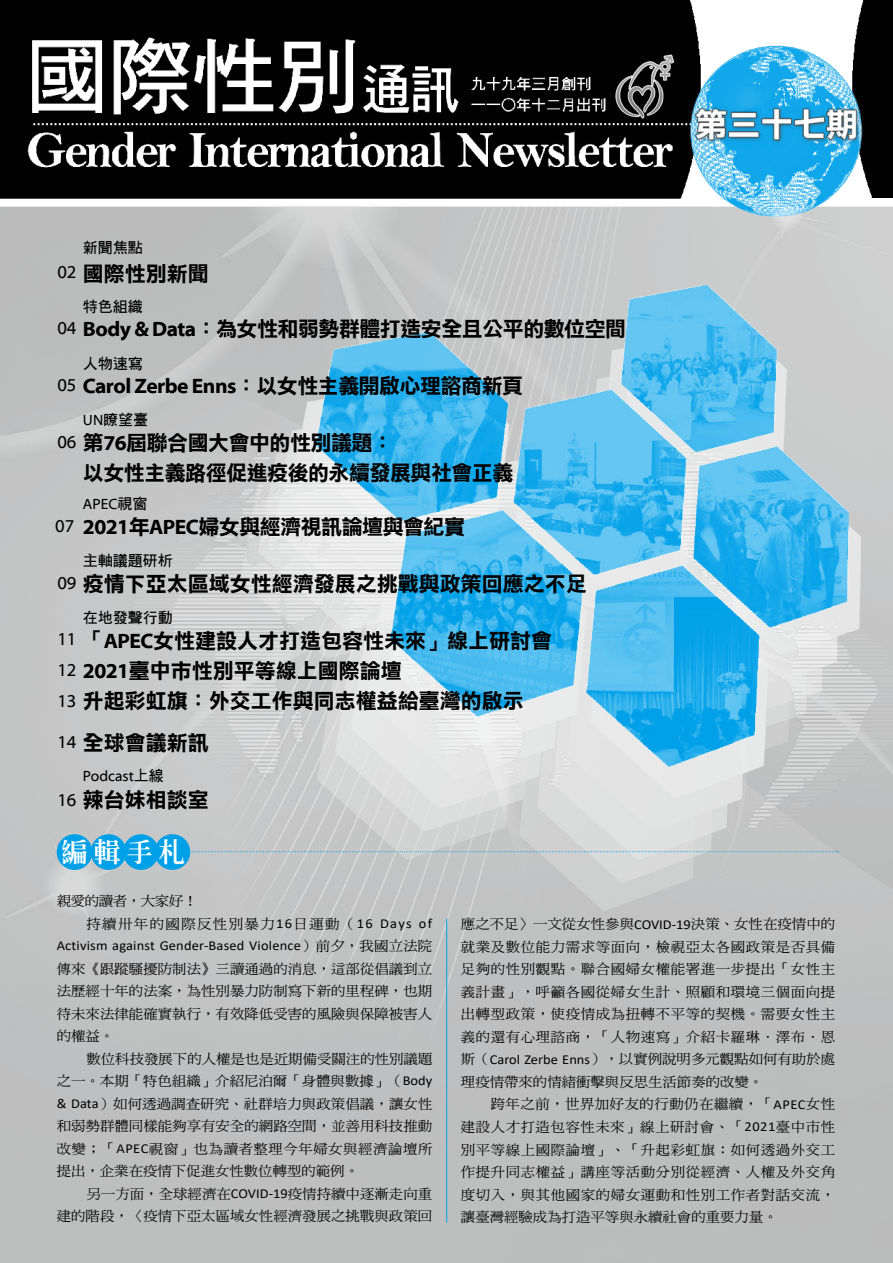
<style>
.page{position:relative;width:893px;height:1263px;background:#fff}
.page>*{position:absolute;margin:0;border:0;box-sizing:border-box;transform-origin:0 0}
.t1{font:27px "Stdsung EG Extra Big 5";color:#fff}
.t2{font:21px/30px "DF Li Hei W7 WIN BF";color:#000}
.t3{font:21px/30px "DF Li Hei W7 WIN BF";letter-spacing:-.025em;color:#000}
.t4{font:700 21px "Myriad Web Pro";letter-spacing:-.025em;color:#000}
.t5{font:18px/31px "Myriad Web Pro";color:#000;text-align:justify}
.t6{font:15px "DF Hei W7 WIN BF";color:#000}
.t7{font:15px "Myriad Web Pro";color:#000}
.t8{font:13.65px/22.5px "DF Ming W5 WIN BF";letter-spacing:.005em;color:#000;text-align:justify;scale:1.05 1}
.t9{font:13.65px "Calibri";letter-spacing:.015em;color:#000;scale:1.05 1}
.t10{font:13.65px/22.5px "DF Ming W5 WIN BF";letter-spacing:.1em;color:#000;scale:1.05 1}
.s1{font-family:"Myriad Web Pro";font-weight:700}
.s2{font-family:"DF Li Hei W7 WIN BF";font-weight:400}
.s3{font-family:"Myriad Web Pro"}
.s4{font-family:"DF Hei W7 WIN BF"}
.s5{font-family:"Calibri"}
.s6{font-family:"DF Ming W5 WIN BF"}
</style>
<div class="page">
<img style="left:0;top:0;width:893px;height:1263px">
<img style="left:486px;top:0;width:407px;height:272px">
<img style="left:610px;top:49px;width:69px;height:73px">
<img style="left:196px;top:272px;width:697px;height:558px">
<svg style="left:190px;top:851px;width:648px;height:1px"></svg>
<div style="left:57px;top:834px;width:35px;height:36px;background:#00a0e9;border-radius:50%"></div>
<div style="left:91px;top:834px;width:35px;height:36px;background:#00a0e9;border-radius:50%"></div>
<div style="left:123px;top:834px;width:36px;height:36px;background:#00a0e9;border-radius:50%"></div>
<div style="left:154px;top:834px;width:36px;height:36px;background:#00a0e9;border-radius:50%"></div>
<hr style="left:446px;top:918px;width:1px;height:304px;background:#00a0e9">
<p class="t6" style="left:83px;top:240px;width:62px">新聞焦點</p>
<h2 class="t2" style="left:83px;top:258px;width:128px">國際性別新聞</h2>
<p class="t6" style="left:83px;top:299px;width:62px">特色組織</p>
<h2 class="t3" style="left:83px;top:314px;width:545px"><span class="s1">Body &amp; Data</span>：為女性和弱勢群體打造安全且公平的數位空間</h2>
<p class="t6" style="left:83px;top:356px;width:62px">人物速寫</p>
<h2 class="t4" style="left:83px;top:374px;width:442px">Carol Zerbe Enns<span class="s2">：以女性主義開啟心理諮商新頁</span></h2>
<p class="t6" style="left:83px;top:412px;width:67px"><span class="s3">UN</span>瞭望臺</p>
<h2 class="t3" style="left:83px;top:428px;width:432px">第<span class="s1">76</span>屆聯合國大會中的性別議題：<br>以女性主義路徑促進疫後的永續發展與社會正義</h2>
<p class="t7" style="left:83px;top:495px;width:66px">APEC<span class="s4">視窗</span></p>
<h2 class="t3" style="left:83px;top:512px;width:384px"><span class="s1">2021</span>年<span class="s1">APEC</span>婦女與經濟視訊論壇與會紀實</h2>
<p class="t6" style="left:83px;top:553px;width:92px">主軸議題研析</p>
<h2 class="t2" style="left:83px;top:569px;width:506px">疫情下亞太區域女性經濟發展之挑戰與政策回應之不足</h2>
<p class="t6" style="left:83px;top:610px;width:92px">在地發聲行動</p>
<h2 class="t2" style="left:83px;top:626px;width:471px">「<span class="s1">APEC</span>女性建設人才打造包容性未來」線上研討會<br><span class="s1">2021</span>臺中市性別平等線上國際論壇<br>升起彩虹旗：外交工作與同志權益給臺灣的啟示</h2>
<h2 class="t2" style="left:83px;top:728px;width:128px">全球會議新訊</h2>
<p class="t7" style="left:83px;top:768px;width:82px">Podcast<span class="s4">上線</span></p>
<h2 class="t2" style="left:83px;top:785px;width:128px">辣台妹相談室</h2>
<h3 class="t5" style="left:57px;top:257px;width:21px">02</h3>
<h3 class="t5" style="left:57px;top:313px;width:21px">04</h3>
<h3 class="t5" style="left:57px;top:370px;width:21px">05</h3>
<h3 class="t5" style="left:57px;top:427px;width:21px">06</h3>
<h3 class="t5" style="left:55px;top:510px;width:21px">07</h3>
<h3 class="t5" style="left:57px;top:568px;width:21px">09</h3>
<h3 class="t5" style="left:57px;top:623px;width:21px">11<br>12<br>13</h3>
<h3 class="t5" style="left:57px;top:727px;width:21px">14</h3>
<h3 class="t5" style="left:57px;top:785px;width:21px">16</h3>
<h1 class="t1" style="left:61px;top:838px;width:126px">編輯手札</h1>
<p class="t10" style="left:86px;top:890px;width:331px;text-indent:-30px">親愛的讀者，大家好！<br>持續卅年的國際反性別暴力<span class="s5">16</span>日運動（<span class="s5">16 Days of</span></p>
<p class="t9" style="left:57px;top:936px;width:359px">Activism against Gender-Based Violence<span class="s6">）前夕，我國立法院</span></p>
<p class="t8" style="left:57px;top:957px;width:359px">傳來《跟蹤騷擾防制法》三讀通過的消息，這部從倡議到立法歷經十年的法案，為性別暴力防制寫下新的里程碑，也期待未來法律能確實執行，有效降低受害的風險與保障被害人的權益。</p>
<p class="t8" style="left:57px;top:1047px;width:359px;text-indent:30px">數位科技發展下的人權是也是近期備受關注的性別議題之一。本期「特色組織」介紹尼泊爾「身體與數據」（<span class="s5">Body &amp; Data</span>）如何透過調查研究、社群培力與政策倡議，讓女性和弱勢群體同樣能夠享有安全的網路空間，並善用科技推動改變；「<span class="s5">APEC</span>視窗」也為讀者整理今年婦女與經濟論壇所提出，企業在疫情下促進女性數位轉型的範例。</p>
<p class="t8" style="left:57px;top:1182px;width:359px;text-align:right">另一方面，全球經濟在<span class="s5">COVID-19</span>疫情持續中逐漸走向重<br>建的階段，〈疫情下亞太區域女性經濟發展之挑戰與政策回</p>
<p class="t8" style="left:461px;top:913px;width:358px">應之不足〉一文從女性參與<span class="s5">COVID-19</span>決策、女性在疫情中的就業及數位能力需求等面向，檢視亞太各國政策是否具備足夠的性別觀點。聯合國婦女權能署進一步提出「女性主義計畫」，呼籲各國從婦女生計、照顧和環境三個面向提出轉型政策，使疫情成為扭轉不平等的契機。需要女性主義的還有心理諮商，「人物速寫」介紹卡羅琳．澤布．恩斯（<span class="s5">Carol Zerbe Enns</span>），以實例說明多元觀點如何有助於處理疫情帶來的情緒衝擊與反思生活節奏的改變。</p>
<p class="t8" style="left:461px;top:1093px;width:358px;text-indent:30px">跨年之前，世界加好友的行動仍在繼續，「<span class="s5">APEC</span>女性建設人才打造包容性未來」線上研討會、「<span class="s5">2021</span>臺中市性別平等線上國際論壇」、「升起彩虹旗：如何透過外交工作提升同志權益」講座等活動分別從經濟、人權及外交角度切入，與其他國家的婦女運動和性別工作者對話交流，讓臺灣經驗成為打造平等與永續社會的重要力量。</p>
</div>
